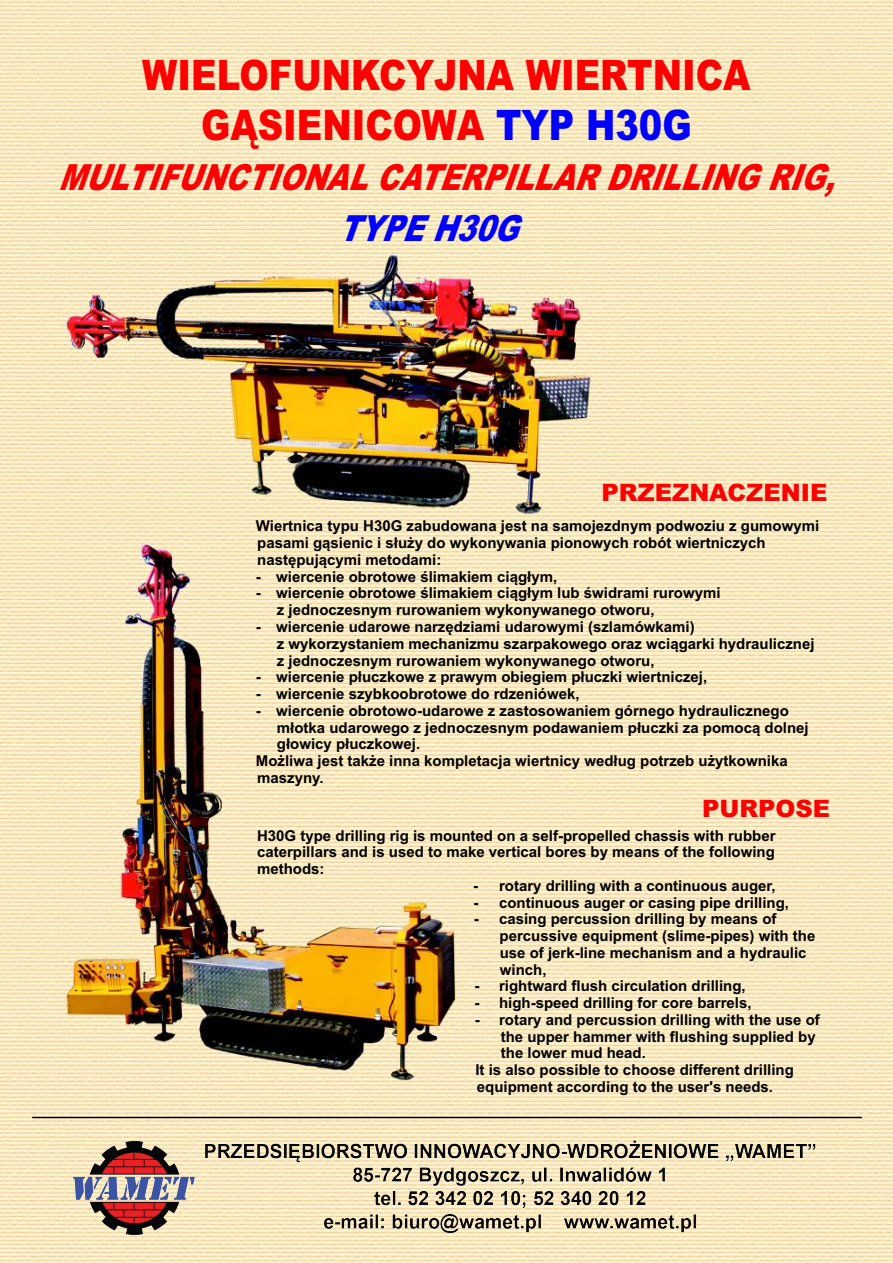
<style>
.page{position:relative;width:893px;height:1263px;background:#fff}
.page>*{position:absolute;margin:0;border:0;box-sizing:border-box;transform-origin:0 0}
.t1{font:900 42px/49.8px "Arial";color:#f00;text-align:center;scale:.84 1}
.t2{font:italic 900 36px "Arial";color:#f00;scale:.79 1}
.t3{font:italic 900 36px "Arial";color:#00f;scale:.79 1}
.t4{font:900 24px "Arial";color:#f00}
.t5{font:700 15px/16.8px "Arial";color:#000}
.s1{color:#00f}
</style>
<div class="page">
<img style="left:0;top:0;width:893px;height:1263px">
<hr style="left:32px;top:1117px;width:830px;height:1px;background:#000">
<img style="left:74px;top:1140px;width:743px;height:95px">
<h1 class="t1" style="left:142px;top:55px;width:726px">WIELOFUNKCYJNA WIERTNICA<br>GĄSIENICOWA <span class="s1">TYP H30G</span></h1>
<h2 class="t2" style="left:58px;top:165px;width:998px">MULTIFUNCTIONALCATERPILLAR DRILLING RIG,</h2>
<h2 class="t3" style="left:339px;top:215px;width:243px">TYPEH30G</h2>
<h3 class="t4" style="left:601px;top:484px;width:227px">PRZEZNACZENIE</h3>
<p class="t5" style="left:256px;top:519px;width:565px">Wiertnica typu H30G zabudowana jest na samojezdnym podwoziu z gumowymi pasami gąsienic i służy do wykonywania pionowych robót wiertniczych następującymi metodami:</p>
<p class="t5" style="left:256px;top:569px;width:303px">- wiercenie obrotowe ślimakiem ciągłym,</p>
<p class="t5" style="left:277px;top:586px;width:445px;text-indent:-21px">- wiercenie obrotowe ślimakiem ciągłym lub świdrami rurowymi z jednoczesnym rurowaniem wykonywanego otworu,</p>
<p class="t5" style="left:277px;top:620px;width:539px;text-indent:-21px">- wiercenie udarowe narzędziami udarowymi (szlamówkami)<br>z wykorzystaniem mechanizmu szarpakowego oraz wciągarki hydraulicznej z jednoczesnym rurowaniem wykonywanego otworu,</p>
<p class="t5" style="left:256px;top:670px;width:453px">- wiercenie płuczkowe z prawym obiegiem płuczki wiertniczej,</p>
<p class="t5" style="left:256px;top:687px;width:325px">- wiercenie szybkoobrotowe do rdzeniówek,</p>
<p class="t5" style="left:256px;top:703px;width:534px">- wiercenie obrotowo-udarowe z zastosowaniem górnego hydraulicznego</p>
<p class="t5" style="left:277px;top:720px;width:533px">młotka udarowego z jednoczesnym podawaniem płuczki za pomocą dolnej</p>
<p class="t5" style="left:277px;top:737px;width:145px">głowicy płuczkowej.</p>
<p class="t5" style="left:256px;top:754px;width:533px">Możliwa jest także inna kompletacja wiertnicy według potrzeb użytkownika</p>
<p class="t5" style="left:257px;top:770px;width:68px">maszyny.</p>
<h3 class="t4" style="left:702px;top:800px;width:129px">PURPOSE</h3>
<p class="t5" style="left:257px;top:828px;width:520px;text-align:justify">H30G type drilling rig is mounted on a self-propelled chassis with rubber caterpillars and is used to make vertical bores by means of the following methods:</p>
<p class="t5" style="left:473px;top:878px;width:304px">- rotary drilling with a continuous auger,</p>
<p class="t5" style="left:473px;top:895px;width:317px">- continuous auger or casing pipe drilling,</p>
<p class="t5" style="left:499px;top:912px;width:317px;text-indent:-26px">- casing percussion drilling by means of percussive equipment (slime-pipes) with the use of jerk-line mechanism and a hydraulic winch,</p>
<p class="t5" style="left:474px;top:979px;width:273px">- rightward flush circulation drilling,</p>
<p class="t5" style="left:475px;top:996px;width:278px">- high-speed drilling for core barrels,</p>
<p class="t5" style="left:475px;top:1012px;width:347px">- rotary and percussion drilling with the use of</p>
<p class="t5" style="left:501px;top:1029px;width:317px">the upper hammer with flushing supplied by</p>
<p class="t5" style="left:501px;top:1046px;width:147px">the lower mud head.</p>
<p class="t5" style="left:475px;top:1063px;width:320px">It is also possible to choose different drilling</p>
<p class="t5" style="left:477px;top:1080px;width:298px">equipment according to the user's needs.</p>
</div>
